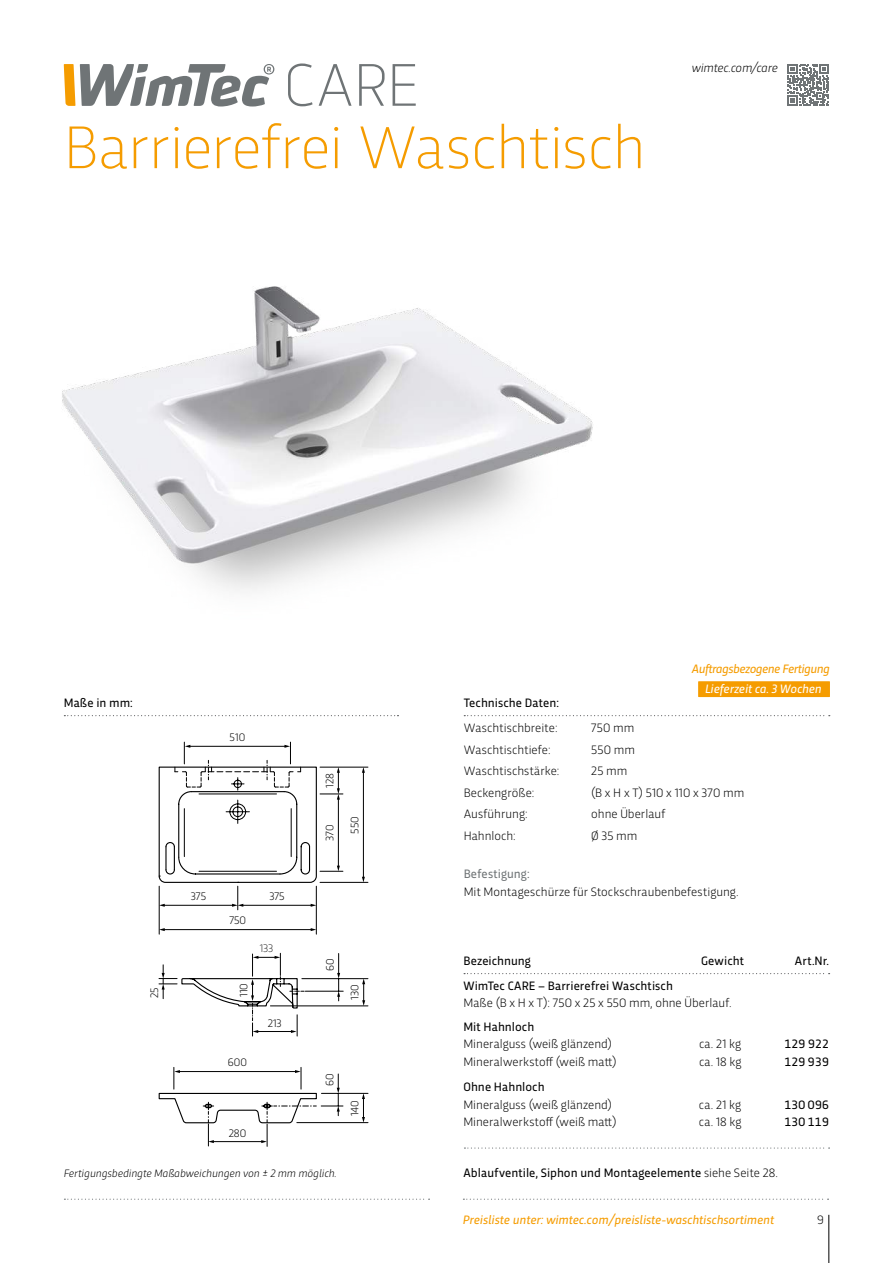
<style>
.page{position:relative;width:893px;height:1263px;background:#fff}
.page>*{position:absolute;margin:0;border:0;box-sizing:border-box;transform-origin:0 0}
.t1{font:200 63px "Trasandina";letter-spacing:-.005em;color:#f59c00}
.t2{font:200 63px "Trasandina";color:#6f7476}
.t3{font:300 12.75px "Trasandina";letter-spacing:.005em;color:#000}
.t4{font:12.75px "Trasandina";letter-spacing:.005em;color:#000}
.t5{font:italic 12.75px "Trasandina";color:#f59c00}
.t6{font:italic 12.75px "Trasandina";letter-spacing:-.03em;color:#f59c00}
.t7{font:italic 12.75px "Trasandina";color:#fff}
.t8{font:italic 300 12.75px "Trasandina";letter-spacing:-.005em;color:#000}
.t9{font:12.75px "Trasandina";letter-spacing:.015em;color:#6f7476}
.t10{font:300 11.4px/24.9px "Trasandina";color:#000}
.t11{font:200 11.4px "Trasandina";color:#000}
.t12{font:italic 300 11.25px "Trasandina";letter-spacing:.005em;color:#000}
.s1{font-weight:300}
</style>
<div class="page">
<svg style="left:463px;top:1198px;width:366px;height:2px"></svg>
<svg style="left:64px;top:1198px;width:366px;height:2px"></svg>
<img style="left:62px;top:286px;width:531px;height:305px">
<svg style="left:464px;top:1147px;width:366px;height:1px"></svg>
<svg style="left:64px;top:64px;width:210px;height:43px"></svg>
<hr style="left:829px;top:1215px;width:1px;height:48px;background:#000">
<svg style="left:464px;top:973px;width:366px;height:1px"></svg>
<svg style="left:337px;top:953px;width:3px;height:48px"></svg>
<hr style="left:305px;top:991px;width:38px;height:1px;background:#000">
<hr style="left:302px;top:978px;width:66px;height:1px;background:#000">
<hr style="left:270px;top:1006px;width:98px;height:1px;background:#000">
<svg style="left:362px;top:978px;width:3px;height:28px"></svg>
<hr style="left:321px;top:1093px;width:47px;height:1px;background:#000">
<hr style="left:297px;top:1122px;width:71px;height:1px;background:#000">
<svg style="left:362px;top:1093px;width:3px;height:29px"></svg>
<hr style="left:159px;top:886px;width:1px;height:48px;background:#000">
<hr style="left:316px;top:886px;width:1px;height:48px;background:#000">
<hr style="left:164px;top:929px;width:148px;height:1px;background:#000">
<svg style="left:159px;top:928px;width:6px;height:3px"></svg>
<svg style="left:311px;top:928px;width:5px;height:3px"></svg>
<hr style="left:320px;top:882px;width:48px;height:1px;background:#000">
<hr style="left:320px;top:767px;width:48px;height:1px;background:#000">
<hr style="left:363px;top:772px;width:1px;height:106px;background:#000">
<svg style="left:362px;top:877px;width:3px;height:5px"></svg>
<svg style="left:362px;top:767px;width:3px;height:6px"></svg>
<svg style="left:158px;top:1067px;width:185px;height:79px"></svg>
<svg style="left:158px;top:742px;width:185px;height:168px"></svg>
<svg style="left:159px;top:953px;width:145px;height:83px"></svg>
<svg style="left:464px;top:715px;width:366px;height:1px"></svg>
<svg style="left:64px;top:715px;width:334px;height:1px"></svg>
<svg style="left:787px;top:64px;width:42px;height:41px"></svg>
<div style="left:698px;top:681px;width:132px;height:16px;background:#f59c00"></div>
<h1 class="t2" style="left:284px;top:40px;width:135px">CARE</h1>
<h1 class="t1" style="left:64px;top:103px;width:584px">Barrierefrei Waschtisch</h1>
<p class="t8" style="left:692px;top:58px;width:87px">wimtec.com/care</p>
<p class="t4" style="left:64px;top:693px;width:71px">Maße in mm:</p>
<p class="t10" style="left:230px;top:724px;width:17px">510</p>
<p class="t10" style="left:141px;top:998px;width:12px;rotate:-90deg">25</p>
<p class="t10" style="left:191px;top:883px;width:17px">375</p>
<p class="t10" style="left:269px;top:883px;width:17px">375</p>
<p class="t10" style="left:229px;top:907px;width:18px">750</p>
<p class="t11" style="left:260px;top:941px;width:15px">133</p>
<p class="t10" style="left:230px;top:997px;width:15px;rotate:-90deg">110</p>
<p class="t10" style="left:268px;top:1009px;width:15px">213</p>
<p class="t10" style="left:228px;top:1049px;width:21px">600</p>
<p class="t10" style="left:229px;top:1120px;width:19px">280</p>
<p class="t10" style="left:316px;top:788px;width:16px;rotate:-90deg">128</p>
<p class="t10" style="left:316px;top:833px;width:19px;text-indent:-7px;rotate:-90deg">370<br>550</p>
<p class="t10" style="left:317px;top:971px;width:14px;rotate:-90deg">60</p>
<p class="t10" style="left:342px;top:1000px;width:17px;rotate:-90deg">130</p>
<p class="t10" style="left:316px;top:1086px;width:14px;rotate:-90deg">60</p>
<p class="t10" style="left:341px;top:1116px;width:18px;rotate:-90deg">140</p>
<p class="t12" style="left:64px;top:1165px;width:274px">Fertigungsbedingte Maßabweichungen von ± 2 mm möglich.</p>
<p class="t6" style="left:692px;top:659px;width:139px">Auftragsbezogene Fertigung</p>
<p class="t7" style="left:705px;top:679px;width:118px">Lieferzeit ca. 3 Wochen</p>
<p class="t4" style="left:464px;top:693px;width:97px">Technische Daten:</p>
<p class="t3" style="left:464px;top:719px;width:95px">Waschtischbreite:</p>
<p class="t3" style="left:591px;top:719px;width:45px">750 mm</p>
<p class="t3" style="left:464px;top:740px;width:89px">Waschtischtiefe:</p>
<p class="t3" style="left:591px;top:740px;width:45px">550 mm</p>
<p class="t3" style="left:464px;top:762px;width:97px">Waschtischstärke:</p>
<p class="t3" style="left:591px;top:762px;width:38px">25 mm</p>
<p class="t3" style="left:464px;top:783px;width:72px">Beckengröße:</p>
<p class="t3" style="left:591px;top:783px;width:155px">(B x H x T) 510 x 110 x 370 mm</p>
<p class="t3" style="left:464px;top:805px;width:66px">Ausführung:</p>
<p class="t3" style="left:591px;top:805px;width:75px">ohne Überlauf</p>
<p class="t3" style="left:464px;top:826px;width:54px">Hahnloch:</p>
<p class="t3" style="left:591px;top:826px;width:48px">Ø 35 mm</p>
<p class="t9" style="left:464px;top:864px;width:68px">Befestigung:</p>
<p class="t3" style="left:464px;top:882px;width:276px">Mit Montageschürze für Stockschraubenbefestigung.</p>
<p class="t4" style="left:463px;top:951px;width:69px">Bezeichnung</p>
<p class="t4" style="left:701px;top:951px;width:44px">Gewicht</p>
<p class="t4" style="left:795px;top:951px;width:36px">Art.Nr.</p>
<p class="t4" style="left:463px;top:976px;width:211px">WimTec CARE – Barrierefrei Waschtisch</p>
<p class="t3" style="left:463px;top:994px;width:270px">Maße (B x H x T): 750 x 25 x 550 mm, ohne Überlauf.</p>
<p class="t4" style="left:463px;top:1017px;width:72px">Mit Hahnloch</p>
<p class="t3" style="left:463px;top:1035px;width:150px">Mineralguss (weiß glänzend)</p>
<p class="t3" style="left:699px;top:1035px;width:44px">ca. 21 kg</p>
<p class="t4" style="left:784px;top:1034px;width:47px">129 922</p>
<p class="t3" style="left:463px;top:1052px;width:155px">Mineralwerkstoff (weiß matt)</p>
<p class="t3" style="left:699px;top:1052px;width:44px">ca. 18 kg</p>
<p class="t4" style="left:784px;top:1052px;width:47px">129 939</p>
<p class="t4" style="left:463px;top:1077px;width:83px">Ohne Hahnloch</p>
<p class="t3" style="left:463px;top:1095px;width:150px">Mineralguss (weiß glänzend)</p>
<p class="t3" style="left:699px;top:1095px;width:44px">ca. 21 kg</p>
<p class="t4" style="left:784px;top:1095px;width:47px">130 096</p>
<p class="t3" style="left:463px;top:1112px;width:155px">Mineralwerkstoff (weiß matt)</p>
<p class="t3" style="left:699px;top:1112px;width:44px">ca. 18 kg</p>
<p class="t4" style="left:784px;top:1112px;width:47px">130 119</p>
<p class="t4" style="left:463px;top:1163px;width:316px">Ablaufventile, Siphon und Montageelemente <span class="s1">siehe Seite 28.</span></p>
<p class="t5" style="left:463px;top:1210px;width:313px">Preisliste unter: wimtec.com/preisliste-waschtischsortiment</p>
<p class="t3" style="left:817px;top:1210px;width:8px">9</p>
</div>
